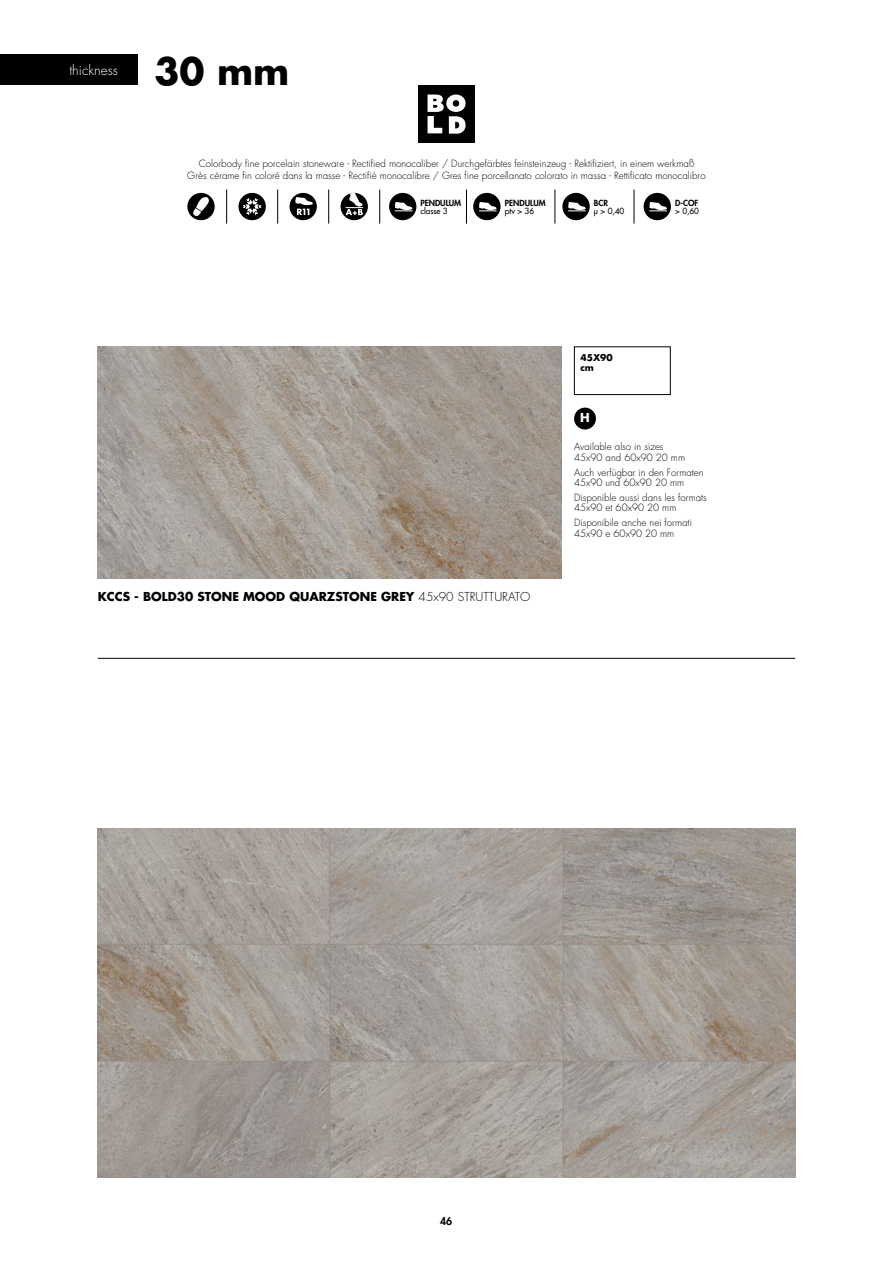
<style>
.page{position:relative;width:893px;height:1263px;background:#fff}
.page>*{position:absolute;margin:0;border:0;box-sizing:border-box;transform-origin:0 0}
.t1{font:700 36.45px "Futura Std";color:#000}
.t2{font:300 13.5px "Futura Std";color:#fff}
.t3{font:700 12px "Futura Std";color:#000}
.t4{font:700 12px "Futura Std";color:#fff}
.t5{font:800 10.5px "Futura Std";color:#000}
.t6{font:300 9.75px/10.5px "Futura Std";color:#000}
.t7{font:700 9.15px/10.9px "Futura Std";color:#000}
.t8{font:800 8.25px "Futura Std";color:#000}
.t9{font:500 8.25px "Futura Std";letter-spacing:-.005em;color:#000}
.s1{font-weight:300}
</style>
<div class="page">
<div style="left:0;top:55px;width:138px;height:30px;background:#000"></div>
<div style="left:418px;top:85px;width:57px;height:57px;background:#000"></div>
<svg style="left:428px;top:95px;width:38px;height:39px"></svg>
<hr style="left:98px;top:658px;width:697px;height:1px;background:#000">
<hr style="left:226px;top:190px;width:1px;height:34px;background:#000">
<hr style="left:277px;top:190px;width:1px;height:34px;background:#000">
<hr style="left:328px;top:190px;width:1px;height:34px;background:#000">
<hr style="left:379px;top:190px;width:1px;height:34px;background:#000">
<hr style="left:466px;top:190px;width:1px;height:34px;background:#000">
<hr style="left:555px;top:190px;width:1px;height:34px;background:#000">
<hr style="left:634px;top:190px;width:1px;height:34px;background:#000">
<div style="left:187px;top:193px;width:28px;height:27px;background:#000;border-radius:50%"></div>
<svg style="left:193px;top:197px;width:16px;height:19px"></svg>
<div style="left:238px;top:193px;width:28px;height:27px;background:#000;border-radius:50%"></div>
<svg style="left:243px;top:198px;width:18px;height:17px"></svg>
<div style="left:290px;top:193px;width:27px;height:27px;background:#000;border-radius:50%"></div>
<svg style="left:295px;top:197px;width:18px;height:18px"></svg>
<svg style="left:341px;top:193px;width:27px;height:27px"></svg>
<svg style="left:346px;top:193px;width:17px;height:22px"></svg>
<div style="left:389px;top:193px;width:27px;height:27px;background:#000;border-radius:50%"></div>
<svg style="left:395px;top:202px;width:18px;height:10px"></svg>
<div style="left:473px;top:193px;width:28px;height:27px;background:#000;border-radius:50%"></div>
<svg style="left:479px;top:202px;width:18px;height:10px"></svg>
<div style="left:562px;top:193px;width:28px;height:27px;background:#000;border-radius:50%"></div>
<svg style="left:568px;top:202px;width:18px;height:10px"></svg>
<div style="left:644px;top:193px;width:27px;height:27px;background:#000;border-radius:50%"></div>
<svg style="left:649px;top:202px;width:18px;height:10px"></svg>
<img style="left:98px;top:346px;width:463px;height:232px">
<div style="left:574px;top:346px;width:97px;height:49px;border:1px solid #000"></div>
<div style="left:574px;top:408px;width:22px;height:21px;background:#000;border-radius:50%"></div>
<img style="left:98px;top:829px;width:697px;height:349px">
<h2 class="t2" style="left:69px;top:62px;width:50px">thickness</h2>
<h1 class="t1" style="left:155px;top:47px;width:136px">30 mm</h1>
<p class="t6" style="left:187px;top:158px;width:520px;line-height:11.7px;text-align:center">Colorbody fine porcelain stoneware - Rectified monocaliber / Durchgefärbtes feinsteinzeug - Rektifiziert, in einem werkmaß<br>Grès cérame fin coloré dans la masse - Rectifié monocalibre / Gres fine porcellanato colorato in massa - Rettificato monocalibro</p>
<p class="t8" style="left:421px;top:198px;width:42px">PENDULUM</p>
<p class="t9" style="left:421px;top:206px;width:28px">classe 3</p>
<p class="t8" style="left:505px;top:198px;width:43px">PENDULUM</p>
<p class="t9" style="left:505px;top:206px;width:31px">ptv &gt; 36</p>
<p class="t8" style="left:594px;top:198px;width:16px">BCR</p>
<p class="t9" style="left:594px;top:206px;width:32px">µ &gt; 0,40</p>
<p class="t8" style="left:675px;top:198px;width:25px">D-COF</p>
<p class="t9" style="left:675px;top:206px;width:25px">&gt; 0,60</p>
<p class="t7" style="left:581px;top:351px;width:34px">45X90 cm</p>
<p class="t3" style="left:98px;top:588px;width:434px">KCCS - BOLD30 STONE MOOD QUARZSTONE GREY <span class="s1">45x90 STRUTTURATO</span></p>
<p class="t4" style="left:580px;top:410px;width:11px">H</p>
<p class="t6" style="left:574px;top:442px;width:113px">Available also in sizes<br>45x90 and 60x90 20 mm</p>
<p class="t6" style="left:574px;top:467px;width:131px">Auch verfügbar in den Formaten<br>45x90 und 60x90 20 mm</p>
<p class="t6" style="left:574px;top:492px;width:134px">Disponible aussi dans les formats<br>45x90 et 60x90 20 mm</p>
<p class="t6" style="left:574px;top:517px;width:119px">Disponibile anche nei formati<br>45x90 e 60x90 20 mm</p>
<p class="t5" style="left:440px;top:1215px;width:14px">46</p>
</div>
